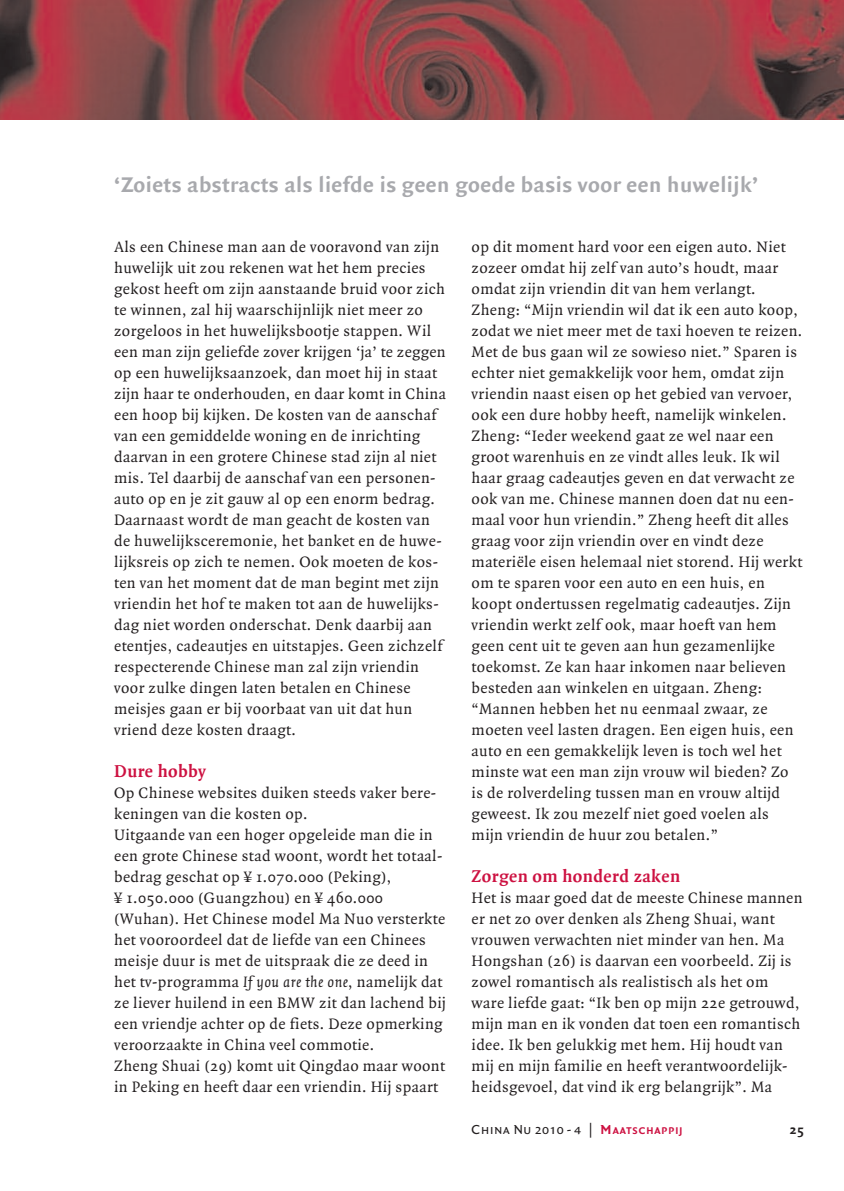
<style>
.page{position:relative;width:844px;height:1191px;background:#fff}
.page>*{position:absolute;margin:0;border:0;box-sizing:border-box;transform-origin:0 0}
.t1{font:700 22.75px "Quadraat Sans";letter-spacing:.025em;color:#a8a9ad}
.t2{font:700 18.38px "Quadraat";letter-spacing:.025em;color:#cd1141}
.t3{font:16.1px/21px "Quadraat";letter-spacing:.025em;color:#231f20}
.t4{font:14px "Quadraat Sans Small Caps";letter-spacing:.025em;color:#231f20}
.t5{font:700 14px "Quadraat Sans";color:#231f20}
.s1{font-style:italic}
.s2{font-family:"Quadraat Small Caps"}
.s3{font-family:"Quadraat Sans";font-weight:700;color:#cd1141}
.s4{font-family:"Quadraat Sans";font-weight:700;font-size:10.5px;color:#cd1141}
</style>
<div class="page">
<img style="left:0;top:0;width:843px;height:119px">
<h1 class="t1" style="left:114px;top:171px;width:645px">‘Zoiets abstracts als liefde is geen goede basis voor een huwelijk’</h1>
<p class="t3" style="left:114px;top:236px;width:333px">Als een Chinese man aan de vooravond van zijn huwelijk uit zou rekenen wat het hem precies gekost heeft om zijn aanstaande bruid voor zich te winnen, zal hij waarschijnlijk niet meer zo zorgeloos in het huwelijksbootje stappen. Wil een man zijn geliefde zover krijgen ‘ja’ te zeggen op een huwelijksaanzoek, dan moet hij in staat zijn haar te onderhouden, en daar komt in China een hoop bij kijken. De kosten van de aanschaf van een gemiddelde woning en de inrichting daarvan in een grotere Chinese stad zijn al niet mis. Tel daarbij de aanschaf van een personen&shy;auto op en je zit gauw al op een enorm bedrag.<br>Daarnaast wordt de man geacht de kosten van de huwelijksceremonie, het banket en de huwe&shy;lijksreis op zich te nemen. Ook moeten de kos&shy;ten van het moment dat de man begint met zijn vriendin het hof te maken tot aan de huwelijks&shy;dag niet worden onderschat. Denk daarbij aan etentjes, cadeautjes en uitstapjes. Geen zichzelf respecterende Chinese man zal zijn vriendin voor zulke dingen laten betalen en Chinese meisjes gaan er bij voorbaat van uit dat hun vriend deze kosten draagt.</p>
<p class="t2" style="left:114px;top:760px;width:94px">Dure hobby</p>
<p class="t3" style="left:114px;top:782px;width:333px">Op Chinese websites duiken steeds vaker bere&shy;keningen van die kosten op.<br>Uitgaande van een hoger opgeleide man die in een grote Chinese stad woont, wordt het totaal&shy;bedrag geschat op ¥ 1.070.000 (Peking),<br>¥ 1.050.000 (Guangzhou) en ¥ 460.000 (Wuhan). Het Chinese model Ma Nuo versterkte het vooroordeel dat de liefde van een Chinees meisje duur is met de uitspraak die ze deed in het tv-programma <span class="s1">If you are the one</span>, namelijk dat ze liever huilend in een BMW zit dan lachend bij een vriendje achter op de fiets. Deze opmerking veroorzaakte in China veel commotie.<br>Zheng Shuai (29) komt uit Qingdao maar woont in Peking en heeft daar een vriendin. Hij spaart</p>
<p class="t3" style="left:471px;top:236px;width:332px">op dit moment hard voor een eigen auto. Niet zozeer omdat hij zelf van auto’s houdt, maar omdat zijn vriendin dit van hem verlangt.<br>Zheng: “Mijn vriendin wil dat ik een auto koop, zodat we niet meer met de taxi hoeven te reizen.<br>Met de bus gaan wil ze sowieso niet.” Sparen is echter niet gemakkelijk voor hem, omdat zijn vriendin naast eisen op het gebied van vervoer, ook een dure hobby heeft, namelijk winkelen.<br>Zheng: “Ieder weekend gaat ze wel naar een groot warenhuis en ze vindt alles leuk. Ik wil haar graag cadeautjes geven en dat verwacht ze ook van me. Chinese mannen doen dat nu een&shy;maal voor hun vriendin.” Zheng heeft dit alles graag voor zijn vriendin over en vindt deze materiële eisen helemaal niet storend. Hij werkt om te sparen voor een auto en een huis, en koopt ondertussen regelmatig cadeautjes. Zijn vriendin werkt zelf ook, maar hoeft van hem geen cent uit te geven aan hun gezamenlijke toekomst. Ze kan haar inkomen naar believen besteden aan winkelen en uitgaan. Zheng: “Mannen hebben het nu eenmaal zwaar, ze moeten veel lasten dragen. Een eigen huis, een auto en een gemakkelijk leven is toch wel het minste wat een man zijn vrouw wil bieden? Zo is de rolverdeling tussen man en vrouw altijd geweest. Ik zou mezelf niet goed voelen als mijn vriendin de huur zou betalen.”</p>
<p class="t2" style="left:471px;top:865px;width:210px">Zorgen om honderd zaken</p>
<p class="t3" style="left:471px;top:887px;width:332px">Het is maar goed dat de meeste Chinese mannen er net zo over denken als Zheng Shuai, want vrouwen verwachten niet minder van hen. Ma Hongshan (26) is daarvan een voorbeeld. Zij is zowel romantisch als realistisch als het om ware liefde gaat: “Ik ben op mijn 22e getrouwd, mijn man en ik vonden dat toen een romantisch idee. Ik ben gelukkig met hem. Hij houdt van mij en mijn familie en heeft verantwoordelijk&shy;heidsgevoel, dat vind ik erg belangrijk”. Ma</p>
<p class="t4" style="left:471px;top:1121px;width:212px">China Nu 2010-4 <span class="s2">|</span> <span class="s3">M</span><span class="s4">AATSCHAPPIJ</span></p>
<p class="t5" style="left:789px;top:1121px;width:16px">25</p>
</div>
